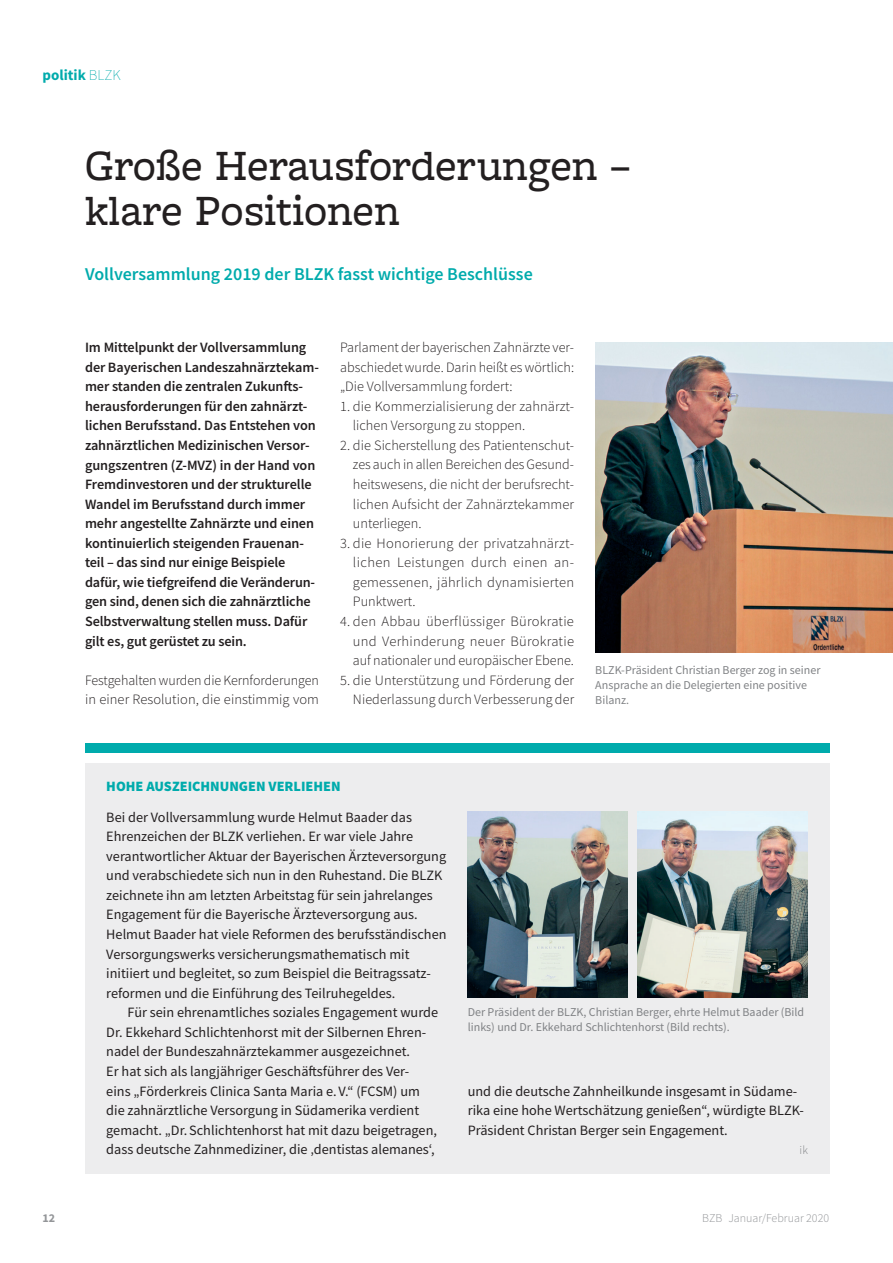
<style>
.page{position:relative;width:893px;height:1263px;background:#fff}
.page>*{position:absolute;margin:0;border:0;box-sizing:border-box;transform-origin:0 0}
.t1{font:500 45px/45px "Freight Macro Pro";color:#231f20}
.t2{font:600 18px "Source Sans Pro";color:#00abac}
.t3{font:700 15px "Source Sans Pro";color:#00abac}
.t4{font:14.25px/19.5px "Source Sans Pro";color:#231f20}
.t5{font:300 14.25px/19.5px "Source Sans Pro";letter-spacing:.005em;color:#231f20;text-align:justify}
.t6{font:600 14.25px/19.5px "Source Sans Pro";letter-spacing:-.005em;color:#231f20}
.t7{font:900 14.25px "Source Sans Pro";color:#00abac}
.t8{font:12px/15px "Source Sans Pro";color:#808285}
.t9{font:300 12px "Source Sans Pro";color:#939598}
.t10{font:300 12px "Source Sans Pro";color:#808285}
.t11{font:700 12px "Source Sans Pro";color:#939598}
.s1{font-weight:200}
</style>
<div class="page">
<img style="left:595px;top:342px;width:298px;height:310px">
<div style="left:85px;top:792px;width:744px;height:382px;background:#ededee"></div>
<div style="left:85px;top:743px;width:744px;height:10px;background:#00abac"></div>
<div style="left:85px;top:763px;width:744px;height:44px;background:#ededee"></div>
<img style="left:468px;top:812px;width:159px;height:186px">
<img style="left:638px;top:812px;width:170px;height:186px">
<p class="t3" style="left:43px;top:69px;width:80px">politik <span class="s1">BLZK</span></p>
<h1 class="t1" style="left:85px;top:148px;width:547px">Große Herausforderungen – klare Positionen</h1>
<p class="t2" style="left:85px;top:267px;width:449px">Vollversammlung 2019 der BLZK fasst wichtige Beschlüsse</p>
<p class="t6" style="left:85px;top:339px;width:235px">Im Mittelpunkt der Vollversammlung der Bayerischen Landeszahnärztekam&shy;mer standen die zentralen Zukunfts&shy;herausforderungen für den zahnärzt&shy;lichen Berufsstand. Das Entstehen von zahnärztlichen Medizinischen Versor&shy;gungszentren (Z-MVZ) in der Hand von Fremdinvestoren und der strukturelle Wandel im Berufsstand durch immer mehr angestellte Zahnärzte und einen kontinuierlich steigenden Frauenan&shy;teil – das sind nur einige Beispiele dafür, wie tiefgreifend die Veränderun&shy;gen sind, denen sich die zahnärztliche Selbstverwaltung stellen muss. Dafür gilt es, gut gerüstet zu sein.</p>
<p class="t5" style="left:85px;top:671px;width:235px">Festgehalten wurden die Kernforderungen in einer Resolution, die einstimmig vom</p>
<p class="t5" style="left:340px;top:339px;width:235px">Parlament der bayerischen Zahnärzte ver&shy;abschiedet wurde. Darin heißt es wörtlich: „Die Vollversammlung fordert:</p>
<p class="t5" style="left:353px;top:398px;width:223px;text-indent:-13px">1. die Kommerzialisierung der zahnärzt&shy;lichen Versorgung zu stoppen.</p>
<p class="t5" style="left:353px;top:437px;width:223px;text-indent:-13px">2. die Sicherstellung des Patientenschut&shy;zes auch in allen Bereichen des Gesund&shy;heitswesens, die nicht der berufsrecht&shy;lichen Aufsicht der Zahnärztekammer unterliegen.</p>
<p class="t5" style="left:353px;top:534px;width:223px;text-indent:-13px">3. die Honorierung der privatzahnärzt&shy;lichen Leistungen durch einen an&shy;gemessenen, jährlich dynamisierten Punktwert.</p>
<p class="t5" style="left:353px;top:613px;width:223px;text-indent:-13px">4. den Abbau überflüssiger Bürokratie und Verhinderung neuer Bürokratie auf natio naler und europäischer Ebene.</p>
<p class="t5" style="left:340px;top:671px;width:235px;text-align:right">5. die Unterstützung und Förderung der<br>Niederlassung durch Verbesserung der</p>
<p class="t8" style="left:595px;top:664px;width:227px">BLZK-Präsident Christian Berger zog in seiner<br>Ansprache an die Delegierten eine positive<br>Bilanz.</p>
<p class="t7" style="left:106px;top:777px;width:236px">HOHE AUSZEICHNUNGEN VERLIEHEN</p>
<p class="t4" style="left:106px;top:808px;width:342px">Bei der Vollversammlung wurde Helmut Baader das Ehrenzeichen der BLZK verliehen. Er war viele Jahre verantwortlicher Aktuar der Bayerischen Ärzteversorgung und verabschiedete sich nun in den Ruhestand. Die BLZK zeichnete ihn am letzten Arbeitstag für sein jahrelanges Engagement für die Bayerische Ärzteversorgung aus.<br>Helmut Baader hat viele Reformen des berufsständischen Versorgungswerks versicherungsmathematisch mit initiiert und begleitet, so zum Beispiel die Beitragssatz&shy;reformen und die Einführung des Teilruhegeldes.</p>
<p class="t4" style="left:106px;top:1004px;width:333px;text-indent:21px">Für sein ehrenamtliches soziales Engagement wurde Dr. Ekkehard Schlichtenhorst mit der Silbernen Ehren&shy;nadel der Bundeszahnärztekammer ausgezeichnet.<br>Er hat sich als langjähriger Geschäftsführer des Ver-<br>eins „Förderkreis Clinica Santa Maria e. V.“ (FCSM) um die zahnärztliche Versorgung in Südamerika verdient gemacht. „Dr. Schlichtenhorst hat mit dazu beigetragen, dass deutsche Zahnmediziner, die ‚dentistas alemanes‘,</p>
<p class="t8" style="left:468px;top:1006px;width:338px">Der Präsident der BLZK, Christian Berger, ehrte Helmut Baader (Bild links) und Dr. Ekkehard Schlichtenhorst (Bild rechts).</p>
<p class="t4" style="left:468px;top:1082px;width:338px">und die deutsche Zahnheilkunde insgesamt in Südame&shy;rika eine hohe Wertschätzung genießen“, würdigte BLZK-<br>Präsident Christan Berger sein Engagement.</p>
<p class="t10" style="left:800px;top:1145px;width:10px">ik</p>
<p class="t11" style="left:43px;top:1213px;width:14px">12</p>
<p class="t9" style="left:702px;top:1213px;width:129px">BZB Januar/Februar 2020</p>
</div>
